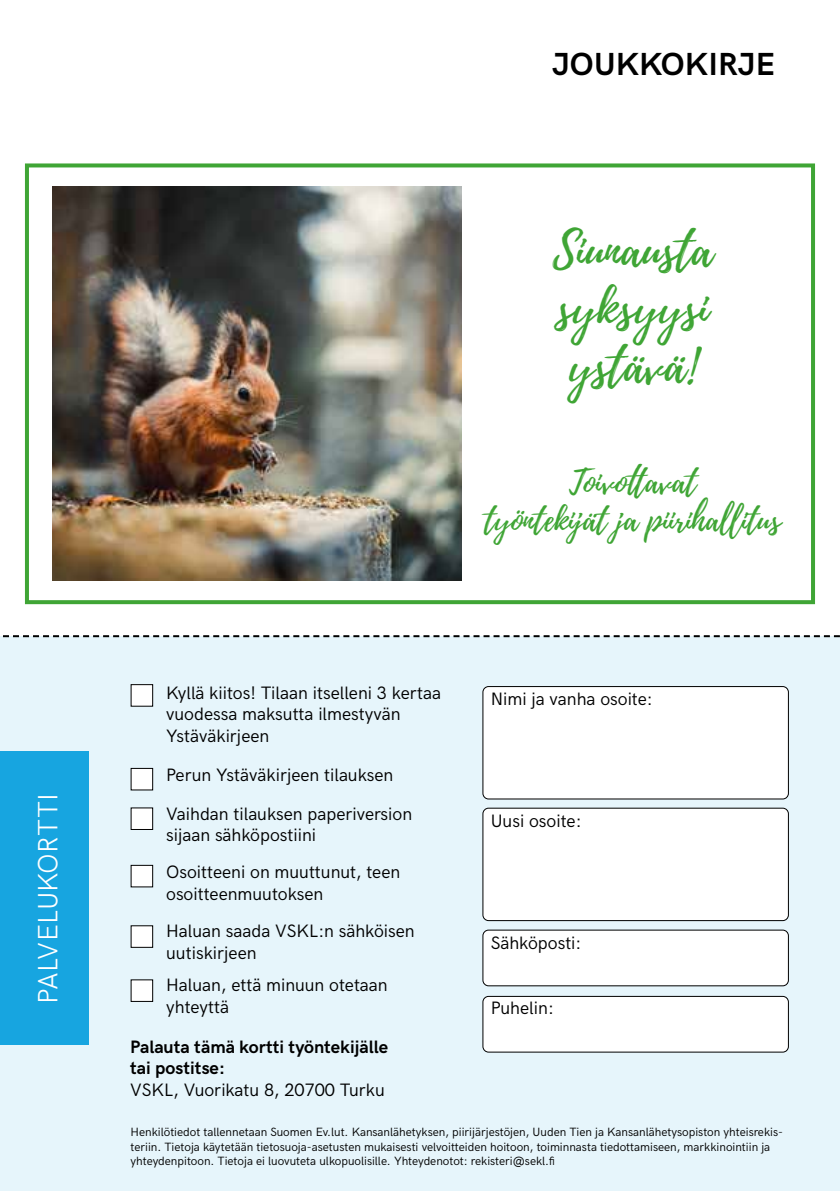
<style>
.page{position:relative;width:840px;height:1191px;background:#fff}
.page>*{position:absolute;margin:0;border:0;box-sizing:border-box;transform-origin:0 0}
.t1{font:48px/57.6px "Playlist Script";color:#3fa535;text-align:justify}
.t2{font:32px/38.4px "Playlist Script";color:#3fa535;text-align:center}
.t3{font:700 32px "HK Grotesk";letter-spacing:.005em;color:#000}
.t4{font:300 28px "HK Grotesk";letter-spacing:.005em;color:#fff}
.t5{font:18px/21.6px "HK Grotesk";color:#000}
.t6{font:700 18px/21.6px "HK Grotesk";color:#000}
.t7{font:12px/14.4px "HK Grotesk";color:#000}
</style>
<div class="page">
<div style="left:0;top:636px;width:839px;height:555px;background:#e6f5fb"></div>
<div style="left:0;top:751px;width:88px;height:294px;background:#17a5e0"></div>
<svg style="left:3px;top:635px;width:836px;height:2px"></svg>
<div style="left:131px;top:684px;width:22px;height:22px;background:#fff"></div>
<div style="left:130px;top:684px;width:23px;height:22px;border:1px solid #000"></div>
<div style="left:482px;top:686px;width:306px;height:113px;background:#fff;border-radius:6px"></div>
<div style="left:482px;top:686px;width:306px;height:113px;border:1px solid #000;border-radius:6px"></div>
<div style="left:482px;top:808px;width:306px;height:112px;background:#fff;border-radius:6px"></div>
<div style="left:482px;top:807px;width:306px;height:114px;border:1px solid #000;border-radius:6px"></div>
<div style="left:482px;top:930px;width:306px;height:55px;background:#fff;border-radius:6px"></div>
<div style="left:482px;top:929px;width:306px;height:57px;border:1px solid #000;border-radius:6px"></div>
<div style="left:482px;top:996px;width:306px;height:56px;background:#fff;border-radius:6px"></div>
<div style="left:482px;top:996px;width:306px;height:56px;border:1px solid #000;border-radius:6px"></div>
<div style="left:131px;top:768px;width:22px;height:22px;background:#fff"></div>
<div style="left:130px;top:768px;width:23px;height:22px;border:1px solid #000"></div>
<div style="left:131px;top:808px;width:22px;height:21px;background:#fff"></div>
<div style="left:130px;top:807px;width:23px;height:23px;border:1px solid #000"></div>
<div style="left:131px;top:865px;width:22px;height:22px;background:#fff"></div>
<div style="left:130px;top:865px;width:23px;height:22px;border:1px solid #000"></div>
<div style="left:131px;top:925px;width:22px;height:22px;background:#fff"></div>
<div style="left:131px;top:980px;width:22px;height:21px;background:#fff"></div>
<div style="left:130px;top:979px;width:23px;height:23px;border:1px solid #000"></div>
<div style="left:25px;top:163px;width:789px;height:441px;border:4px solid #3fa535"></div>
<img style="left:53px;top:187px;width:408px;height:394px">
<h3 class="t4" style="left:27px;top:1004px;width:212px;rotate:-90deg">PALVELUKORTTI</h3>
<h2 class="t3" style="left:551px;top:40px;width:224px">JOUKKOKIRJE</h2>
<h1 class="t1" style="left:552px;top:223px;width:161px">Siunausta syksyysi ystävä!</h1>
<h2 class="t2" style="left:484px;top:463px;width:297px">Toivottavat<br>työntekijät ja piirihallitus</h2>
<p class="t5" style="left:166px;top:680px;width:276px">Kyllä kiitos! Tilaan itselleni 3 kertaa vuodessa maksutta ilmestyvän<br>Ystäväkirjeen</p>
<p class="t5" style="left:166px;top:755px;width:247px;line-height:38px">Perun Ystäväkirjeen tilauksen<br>Vaihdan tilauksen paperiversion</p>
<p class="t5" style="left:166px;top:815px;width:235px;line-height:37.2px">sijaan sähköpostiini<br>Osoitteeni on muuttunut, teen</p>
<p class="t5" style="left:166px;top:873px;width:250px;line-height:37.4px">osoitteenmuutoksen<br>Haluan saada VSKL:n sähköisen</p>
<p class="t5" style="left:166px;top:935px;width:223px;line-height:32.4px">uutiskirjeen<br>Haluan, että minuun otetaan</p>
<p class="t5" style="left:166px;top:994px;width:64px">yhteyttä</p>
<p class="t6" style="left:130px;top:1034px;width:259px">Palauta tämä kortti työntekijälle tai postitse:</p>
<p class="t5" style="left:130px;top:1077px;width:256px">VSKL, Vuorikatu 8, 20700 Turku</p>
<p class="t7" style="left:130px;top:1124px;width:653px">Henkilötiedot tallennetaan Suomen Ev.lut. Kansanlähetyksen, piirijärjestöjen, Uuden Tien ja Kansanlähetysopiston yhteisrekis&shy;teriin. Tietoja käytetään tietosuoja-asetusten mukaisesti velvoitteiden hoitoon, toiminnasta tiedottamiseen, markkinointiin ja yhteydenpitoon. Tietoja ei luovuteta ulkopuolisille. Yhteydenotot: rekisteri@sekl.fi</p>
<p class="t5" style="left:490px;top:687px;width:163px">Nimi ja vanha osoite:</p>
<p class="t5" style="left:490px;top:808px;width:92px">Uusi osoite:</p>
<p class="t5" style="left:490px;top:930px;width:92px">Sähköposti:</p>
<p class="t5" style="left:490px;top:995px;width:65px">Puhelin:</p>
</div>
